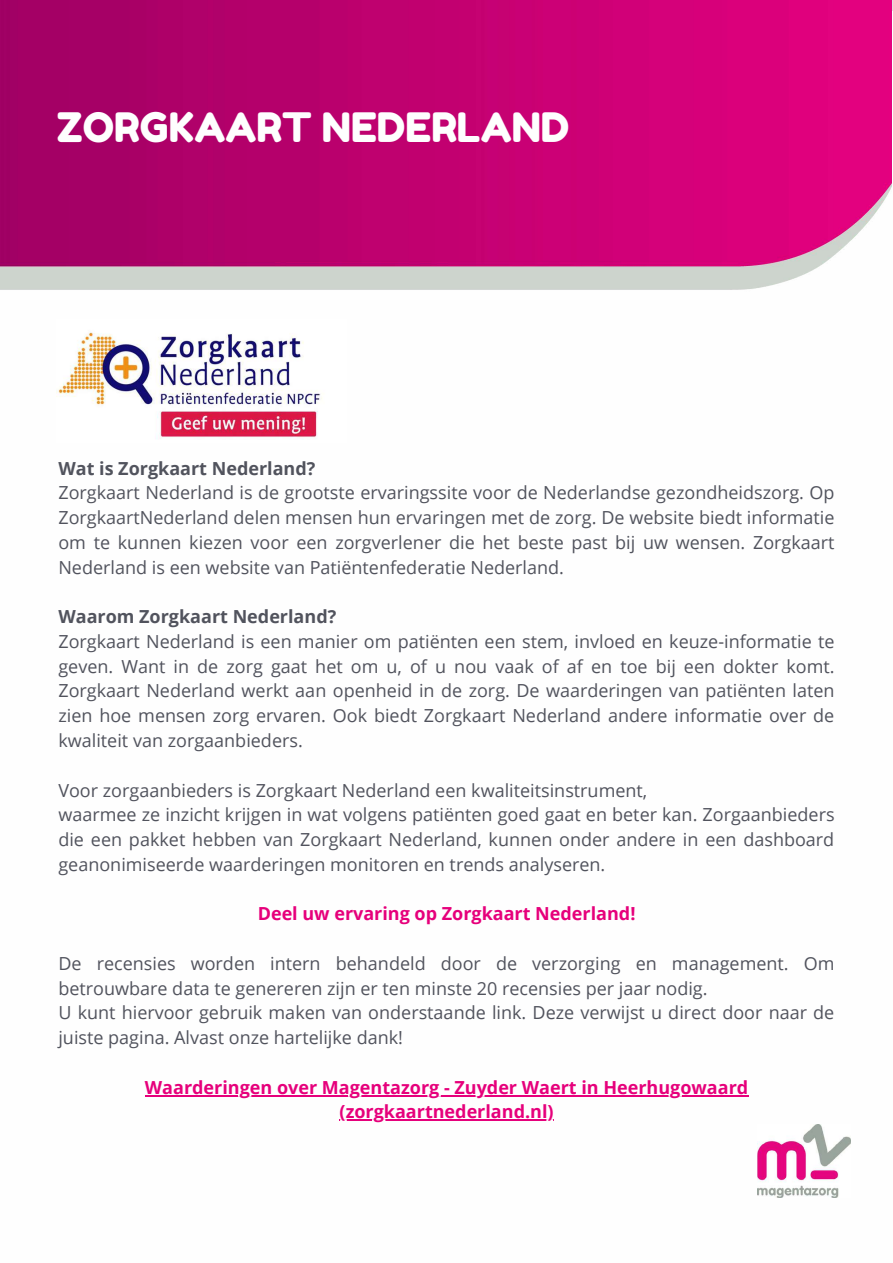
<style>
.page{position:relative;width:893px;height:1263px;background:#fff}
.page>*{position:absolute;margin:0;border:0;box-sizing:border-box;transform-origin:0 0}
.t1{font:40.5px "Fredoka One";color:#fefefe}
.t2{font:18px/24.8px "Open Sans";color:#51535d;text-align:justify}
.t3{font:700 18px/24.8px "Open Sans";color:#e6007b;text-align:center}
.t4{font:700 18px "Open Sans";color:#51535d}
</style>
<div class="page">
<img style="left:0;top:0;width:891px;height:290px">
<img style="left:57px;top:332px;width:265px;height:108px">
<hr style="left:145px;top:1095px;width:603px;height:1px;background:#e6007b">
<hr style="left:339px;top:1119px;width:214px;height:2px;background:#e6007b">
<img style="left:758px;top:1124px;width:92px;height:73px">
<h1 class="t1" style="left:57px;top:103px;width:514px">ZORGKAART NEDERLAND</h1>
<p class="t4" style="left:58px;top:455px;width:258px">Wat is Zorgkaart Nederland?</p>
<p class="t2" style="left:58px;top:480px;width:777px">Zorgkaart Nederland is de grootste ervaringssite voor de Nederlandse gezondheidszorg. Op ZorgkaartNederland delen mensen hun ervaringen met de zorg. De website biedt informatie om te kunnen kiezen voor een zorgverlener die het beste past bij uw wensen. Zorgkaart Nederland is een website van Patiëntenfederatie Nederland.</p>
<p class="t4" style="left:58px;top:604px;width:279px">Waarom Zorgkaart Nederland?</p>
<p class="t2" style="left:58px;top:629px;width:778px">Zorgkaart Nederland is een manier om patiënten een stem, invloed en keuze-informatie te geven. Want in de zorg gaat het om u, of u nou vaak of af en toe bij een dokter komt.<br>Zorgkaart Nederland werkt aan openheid in de zorg. De waarderingen van patiënten laten zien hoe mensen zorg ervaren. Ook biedt Zorgkaart Nederland andere informatie over de kwaliteit van zorgaanbieders.</p>
<p class="t2" style="left:58px;top:777px;width:777px;text-align:left">Voor zorgaanbieders is Zorgkaart Nederland een kwaliteitsinstrument,<br>waarmee ze inzicht krijgen in wat volgens patiënten goed gaat en beter kan. Zorgaanbieders die een pakket hebben van Zorgkaart Nederland, kunnen onder andere in een dashboard geanonimiseerde waarderingen monitoren en trends analyseren.</p>
<p class="t3" style="left:258px;top:901px;width:379px">Deel uw ervaring op Zorgkaart Nederland!</p>
<p class="t2" style="left:58px;top:950px;width:777px;text-align:left">De recensies worden intern behandeld door de verzorging en management. Om betrouwbare data te genereren zijn er ten minste 20 recensies per jaar nodig.<br>U kunt hiervoor gebruik maken van onderstaande link. Deze verwijst u direct door naar de juiste pagina. Alvast onze hartelijke dank!</p>
<p class="t3" style="left:145px;top:1074px;width:605px">Waarderingen over Magentazorg - Zuyder Waert in Heerhugowaard (zorgkaartnederland.nl)</p>
</div>
